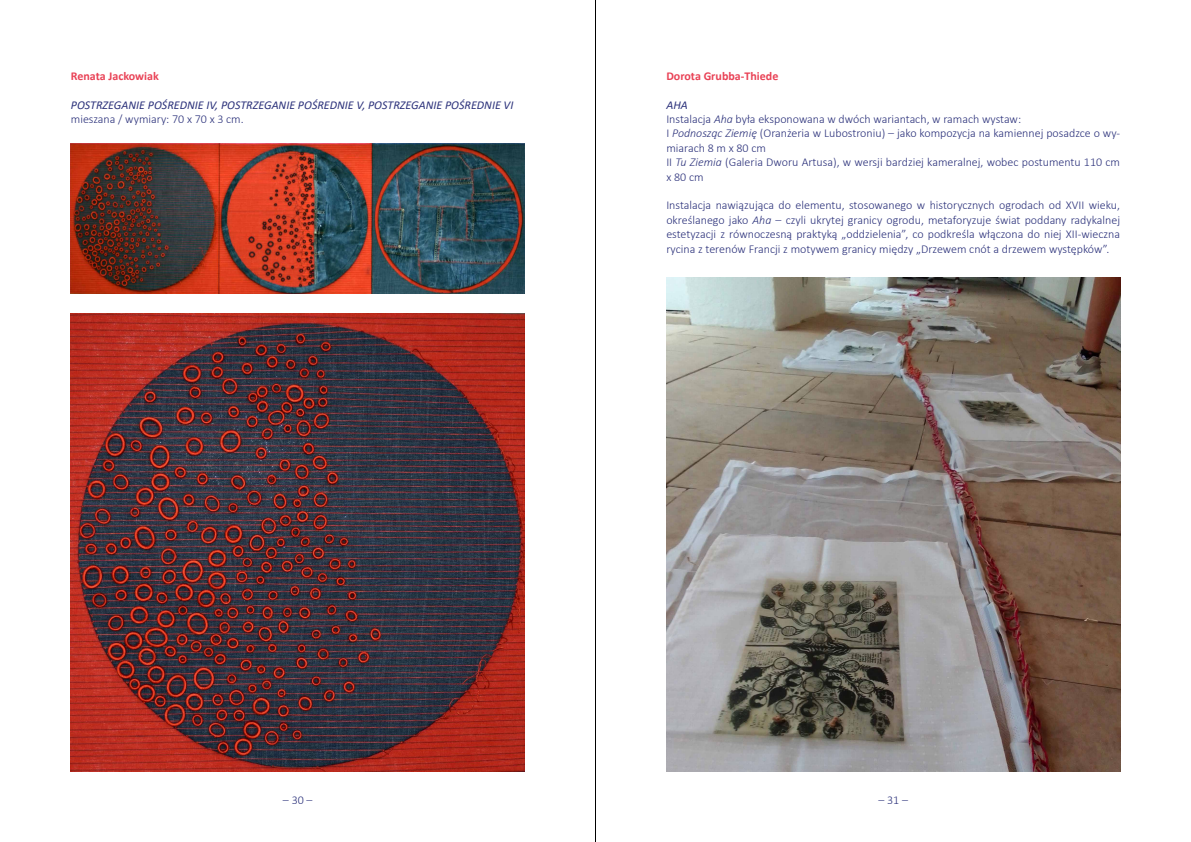
<style>
.page{position:relative;width:1191px;height:842px;background:#fff}
.page>*{position:absolute;margin:0;border:0;box-sizing:border-box;transform-origin:0 0}
.t1{font:300 12px/14.4px "Calibri";color:#2c327b}
.t2{font:italic 12px "Calibri";color:#2c327b}
.t3{font:700 12px "Calibri";color:#e94256}
.s1{font-weight:400;font-style:italic}
.s2{font-style:italic}
</style>
<div class="page">
<hr style="left:595px;top:0;width:1px;height:842px;background:#000">
<img style="left:666px;top:278px;width:454px;height:493px">
<img style="left:71px;top:314px;width:453px;height:457px">
<img style="left:71px;top:144px;width:453px;height:149px">
<p class="t3" style="left:71px;top:67px;width:89px">Renata Jackowiak</p>
<p class="t2" style="left:71px;top:96px;width:444px">POSTRZEGANIE POŚREDNIE IV, POSTRZEGANIE POŚREDNIE V, POSTRZEGANIE POŚREDNIE VI</p>
<p class="t1" style="left:71px;top:112px;width:174px">mieszana / wymiary: 70 x 70 x 3 cm.</p>
<p class="t3" style="left:666px;top:67px;width:113px">Dorota Grubba-Thiede</p>
<p class="t1" style="left:666px;top:97px;width:455px"><span class="s1">AHA<br></span>Instalacja <span class="s2">Aha</span> była eksponowana w dwóch wariantach, w ramach wystaw:<br>I <span class="s2">Podnosząc Ziemię</span> (Oranżeria w Lubostroniu) – jako kompozycja na kamiennej posadzce o wy&shy;miarach 8 m x 80 cm<br>II <span class="s2">Tu Ziemia</span> (Galeria Dworu Artusa), w wersji bardziej kameralnej, wobec postumentu 110 cm x 80 cm</p>
<p class="t1" style="left:666px;top:198px;width:455px;text-align:justify">Instalacja nawiązująca do elementu, stosowanego w historycznych ogrodach od XVII wieku, określanego jako <span class="s2">Aha</span> – czyli ukrytej granicy ogrodu, metaforyzuje świat poddany radykalnej estetyzacji z równoczesną praktyką „oddzielenia”, co podkreśla włączona do niej XII-wieczna rycina z terenów Francji z motywem granicy między „Drzewem cnót a drzewem występków”.</p>
<p class="t1" style="left:283px;top:793px;width:31px">– 30 –</p>
<p class="t1" style="left:878px;top:793px;width:31px">– 31 –</p>
</div>
